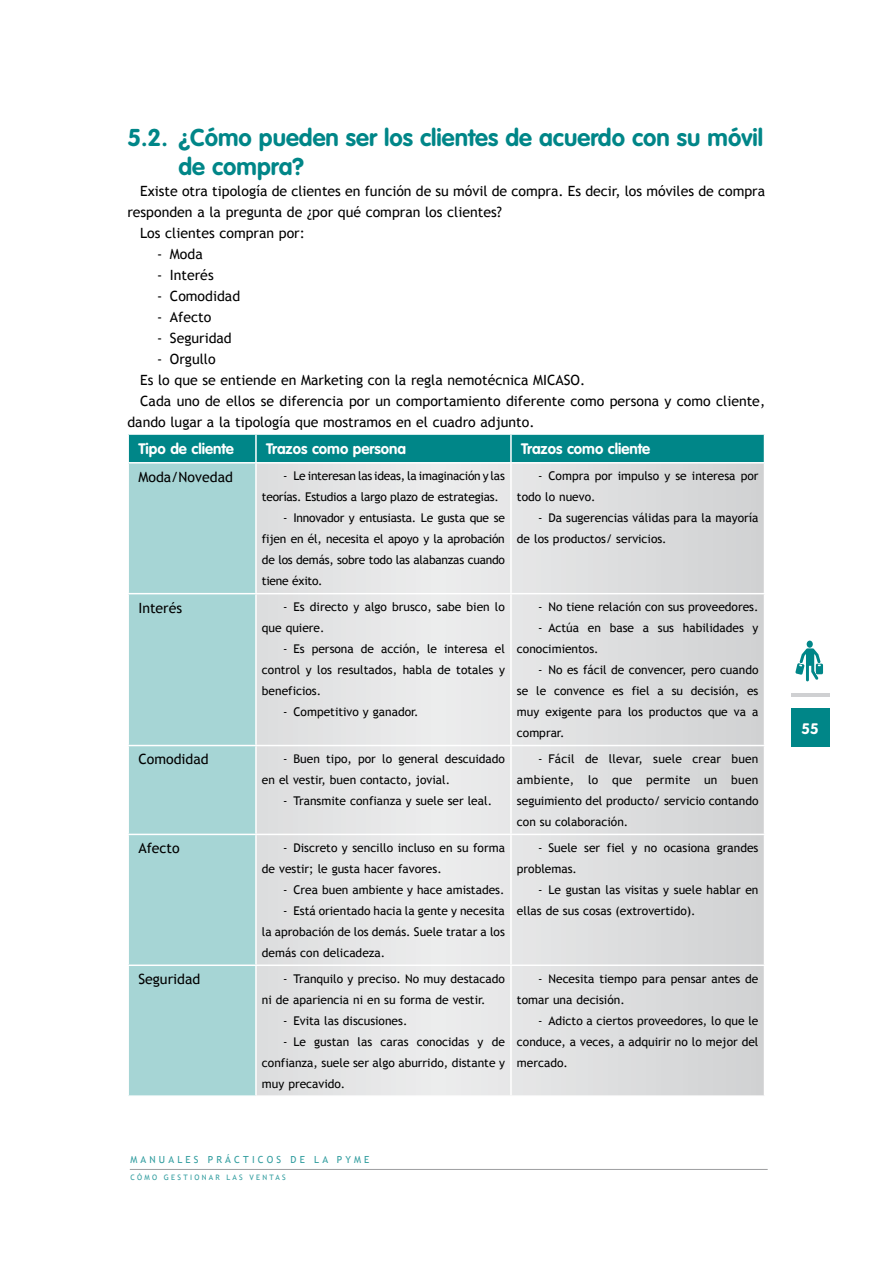
<style>
.page{position:relative;width:893px;height:1263px;background:#fff}
.page>*{position:absolute;margin:0;border:0;box-sizing:border-box;transform-origin:0 0}
.t1{font:700 24px/29px "VAG Rounded";color:#008688}
.t2{font:700 15px "VAG Rounded";color:#fff}
.t3{font:14.1px "Trebuchet MS";color:#000}
.t4{font:12px/21px "Trebuchet MS";color:#000}
.t5{font:12px/21px "Trebuchet MS";letter-spacing:-.02em;color:#000}
.t6{font:9.75px "Trebuchet MS";letter-spacing:.325em;color:#339ea0}
.t7{font:7.5px "Trebuchet MS";letter-spacing:.3em;color:#339ea0}
</style>
<div class="page">
<div style="left:791px;top:709px;width:38px;height:38px;background:#008688"></div>
<hr style="left:130px;top:1169px;width:638px;height:1px;background:#9c9d9f">
<hr style="left:791px;top:693px;width:38px;height:4px;background:#cfd0d2">
<svg style="left:795px;top:641px;width:28px;height:40px"></svg>
<div style="left:128px;top:434px;width:128px;height:29px;background:#008688"></div>
<div style="left:129px;top:463px;width:126px;height:632px;background:#a6d5d5"></div>
<svg style="left:257px;top:463px;width:507px;height:632px;background:#e0e1e2"></svg>
<hr style="left:127px;top:433px;width:129px;height:2px;background:#fff">
<hr style="left:127px;top:435px;width:2px;height:27px;background:#fff">
<hr style="left:255px;top:435px;width:2px;height:27px;background:#fff">
<div style="left:256px;top:434px;width:509px;height:28px;background:#008688"></div>
<hr style="left:127px;top:462px;width:129px;height:1px;background:#fff">
<hr style="left:510px;top:463px;width:2px;height:130px;background:#fff">
<hr style="left:127px;top:593px;width:129px;height:1px;background:#fff">
<hr style="left:256px;top:593px;width:255px;height:1px;background:#fff">
<hr style="left:511px;top:593px;width:254px;height:1px;background:#fff">
<hr style="left:510px;top:594px;width:2px;height:151px;background:#fff">
<hr style="left:127px;top:745px;width:129px;height:1px;background:#fff">
<hr style="left:256px;top:745px;width:255px;height:1px;background:#fff">
<hr style="left:511px;top:745px;width:254px;height:1px;background:#fff">
<hr style="left:510px;top:746px;width:2px;height:88px;background:#fff">
<hr style="left:127px;top:834px;width:129px;height:1px;background:#fff">
<hr style="left:256px;top:834px;width:255px;height:1px;background:#fff">
<hr style="left:511px;top:834px;width:254px;height:1px;background:#fff">
<hr style="left:510px;top:835px;width:2px;height:129px;background:#fff">
<hr style="left:127px;top:964px;width:129px;height:2px;background:#fff">
<hr style="left:256px;top:964px;width:255px;height:2px;background:#fff">
<hr style="left:511px;top:964px;width:254px;height:2px;background:#fff">
<hr style="left:510px;top:966px;width:2px;height:129px;background:#fff">
<h1 class="t1" style="left:178px;top:123px;width:586px;text-indent:-51px">5.2. ¿Cómo pueden ser los clientes de acuerdo con su móvil de compra?</h1>
<p class="t3" style="left:140px;top:183px;width:626px">Existe otra tipología de clientes en función de su móvil de compra. Es decir, los móviles de compra</p>
<p class="t3" style="left:127px;top:204px;width:376px">responden a la pregunta de ¿por qué compran los clientes?</p>
<p class="t3" style="left:140px;top:225px;width:166px">Los clientes compran por:</p>
<p class="t3" style="left:157px;top:246px;width:47px">- Moda</p>
<p class="t3" style="left:157px;top:267px;width:58px">- Interés</p>
<p class="t3" style="left:157px;top:288px;width:85px">- Comodidad</p>
<p class="t3" style="left:157px;top:309px;width:56px">- Afecto</p>
<p class="t3" style="left:157px;top:330px;width:76px">- Seguridad</p>
<p class="t3" style="left:157px;top:351px;width:60px">- Orgullo</p>
<p class="t3" style="left:140px;top:372px;width:447px">Es lo que se entiende en Marketing con la regla nemotécnica MICASO.</p>
<p class="t3" style="left:140px;top:393px;width:626px">Cada uno de ellos se diferencia por un comportamiento diferente como persona y como cliente,</p>
<p class="t3" style="left:127px;top:414px;width:409px">dando lugar a la tipología que mostramos en el cuadro adjunto.</p>
<p class="t2" style="left:138px;top:440px;width:97px">Tipo de cliente</p>
<p class="t2" style="left:266px;top:440px;width:141px">Trazos como persona</p>
<p class="t2" style="left:521px;top:440px;width:131px">Trazos como cliente</p>
<p class="t3" style="left:138px;top:468px;width:96px">Moda/Novedad</p>
<p class="t5" style="left:262px;top:466px;width:244px;text-indent:21px">- Le interesan las ideas, la imaginación y las teorías. Estudios a largo plazo de estrategias.</p>
<p class="t4" style="left:262px;top:508px;width:244px;text-align:justify;text-indent:21px">- Innovador y entusiasta. Le gusta que se fijen en él, necesita el apoyo y la aprobación de los demás, sobre todo las alabanzas cuando tiene éxito.</p>
<p class="t4" style="left:517px;top:466px;width:243px;text-indent:21px">- Compra por impulso y se interesa por todo lo nuevo.</p>
<p class="t4" style="left:517px;top:508px;width:243px;text-indent:21px">- Da sugerencias válidas para la mayoría de los productos/ servicios.</p>
<p class="t3" style="left:138px;top:599px;width:45px">Interés</p>
<p class="t4" style="left:262px;top:596px;width:244px;text-indent:21px">- Es directo y algo brusco, sabe bien lo que quiere.</p>
<p class="t4" style="left:262px;top:638px;width:244px;text-align:justify;text-indent:21px">- Es persona de acción, le interesa el control y los resultados, habla de totales y beneficios.</p>
<p class="t4" style="left:283px;top:701px;width:137px">- Competitivo y ganador.</p>
<p class="t3" style="left:138px;top:751px;width:72px">Comodidad</p>
<p class="t4" style="left:262px;top:748px;width:244px;text-indent:21px">- Buen tipo, por lo general descuidado en el vestir, buen contacto, jovial.</p>
<p class="t4" style="left:283px;top:790px;width:210px">- Transmite confianza y suele ser leal.</p>
<p class="t3" style="left:138px;top:840px;width:43px">Afecto</p>
<p class="t4" style="left:262px;top:837px;width:244px;text-indent:21px">- Discreto y sencillo incluso en su forma de vestir; le gusta hacer favores.</p>
<p class="t4" style="left:283px;top:879px;width:223px">- Crea buen ambiente y hace amistades.</p>
<p class="t4" style="left:262px;top:900px;width:244px;text-align:justify;text-indent:21px">- Está orientado hacia la gente y necesita la aprobación de los demás. Suele tratar a los demás con delicadeza.</p>
<p class="t3" style="left:138px;top:971px;width:63px">Seguridad</p>
<p class="t4" style="left:262px;top:968px;width:244px;text-indent:21px">- Tranquilo y preciso. No muy destacado ni de apariencia ni en su forma de vestir.</p>
<p class="t4" style="left:283px;top:1010px;width:126px">- Evita las discusiones.</p>
<p class="t4" style="left:262px;top:1031px;width:244px;text-align:justify;text-indent:21px">- Le gustan las caras conocidas y de confianza, suele ser algo aburrido, distante y muy precavido.</p>
<p class="t4" style="left:538px;top:596px;width:222px">- No tiene relación con sus proveedores.</p>
<p class="t4" style="left:517px;top:617px;width:243px;text-indent:21px">- Actúa en base a sus habilidades y conocimientos.</p>
<p class="t4" style="left:517px;top:659px;width:243px;text-align:justify;text-indent:21px">- No es fácil de convencer, pero cuando se le convence es fiel a su decisión, es muy exigente para los productos que va a comprar.</p>
<p class="t4" style="left:517px;top:748px;width:243px;text-align:justify;text-indent:21px">- Fácil de llevar, suele crear buen ambiente, lo que permite un buen seguimiento del producto/ servicio contando con su colaboración.</p>
<p class="t4" style="left:517px;top:837px;width:243px;text-indent:21px">- Suele ser fiel y no ocasiona grandes problemas.</p>
<p class="t4" style="left:517px;top:879px;width:243px;text-indent:21px">- Le gustan las visitas y suele hablar en ellas de sus cosas (extrovertido).</p>
<p class="t4" style="left:517px;top:968px;width:243px;text-indent:21px">- Necesita tiempo para pensar antes de tomar una decisión.</p>
<p class="t4" style="left:517px;top:1010px;width:243px;text-align:justify;text-indent:21px">- Adicto a ciertos proveedores, lo que le conduce, a veces, a adquirir no lo mejor del mercado.</p>
<p class="t6" style="left:131px;top:1154px;width:240px">MANUALES PRÁCTICOS DE LA PYME</p>
<p class="t7" style="left:131px;top:1173px;width:157px">CÓMO GESTIONAR LAS VENTAS</p>
<p class="t2" style="left:801px;top:720px;width:19px">55</p>
</div>
